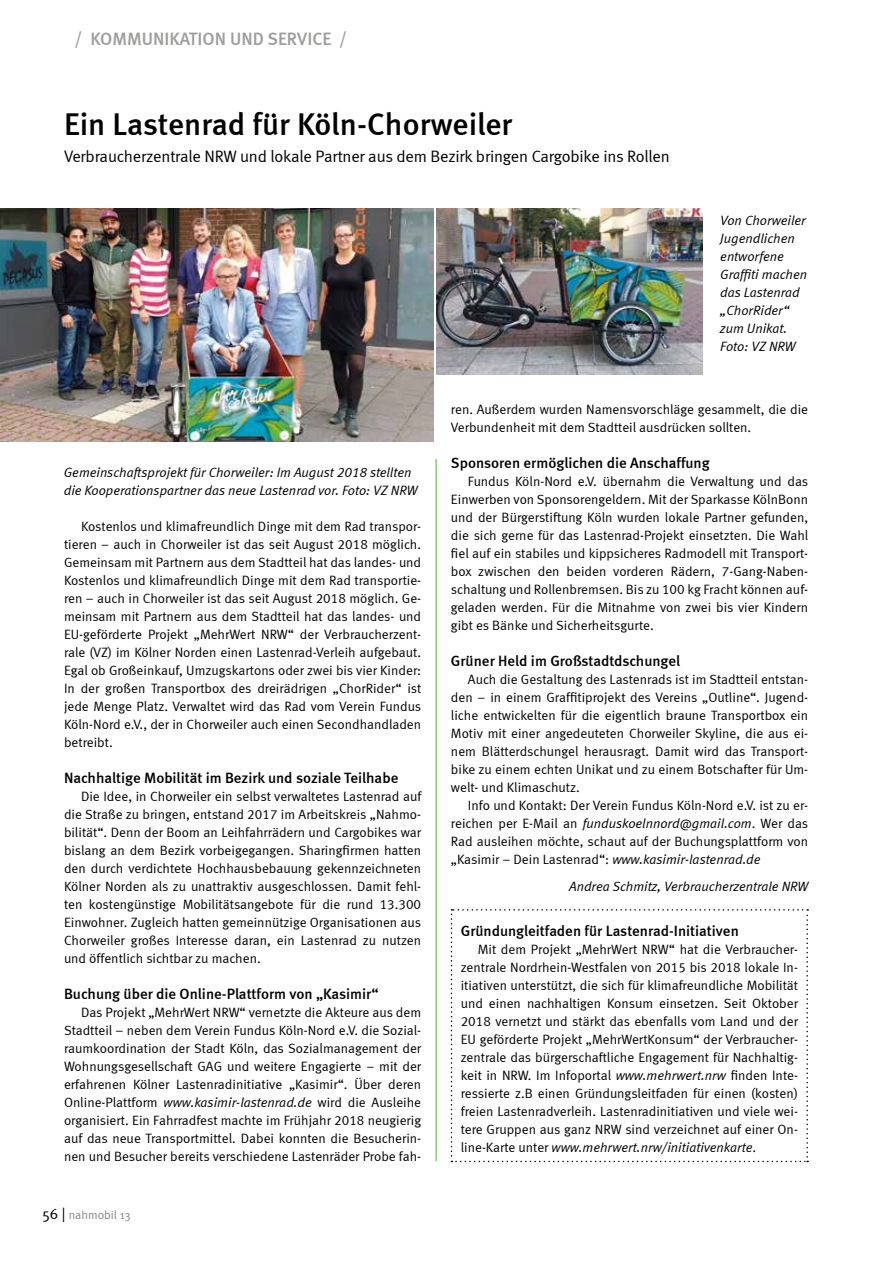
<style>
.page{position:relative;width:893px;height:1263px;background:#fff}
.page>*{position:absolute;margin:0;border:0;box-sizing:border-box;transform-origin:0 0}
.t1{font:31.5px "Meta Medium LF";color:#000}
.t2{font:500 18px "Meta";color:#9d9d9c}
.t3{font:16.5px "Meta Normal LF";letter-spacing:-.01em;color:#000}
.t4{font:15px "Meta Medium LF";color:#000}
.t5{font:13.5px/18px "Meta Normal LF";color:#000;text-align:justify}
.t6{font:italic 13.5px/18px "Meta Normal LF";color:#000}
.t7{font:12px "Meta Normal";letter-spacing:-.005em;color:#878787}
.s1{font-style:italic}
.s2{font-size:15px;color:#000}
</style>
<div class="page">
<hr style="left:436px;top:459px;width:1px;height:702px;background:#52ae32">
<img style="left:436px;top:209px;width:267px;height:166px">
<img style="left:0;top:209px;width:434px;height:232px">
<svg style="left:451px;top:909px;width:357px;height:253px"></svg>
<h2 class="t2" style="left:74px;top:28px;width:274px">/ KOMMUNIKATION UND SERVICE /</h2>
<h1 class="t1" style="left:64px;top:106px;width:450px">Ein Lastenrad für Köln-Chorweiler</h1>
<p class="t3" style="left:64px;top:147px;width:607px">Verbraucherzentrale NRW und lokale Partner aus dem Bezirk bringen Cargobike ins Rollen</p>
<p class="t6" style="left:720px;top:211px;width:88px">Von Chorweiler<br>Jugendlichen entworfene<br>Graffiti machen das Lastenrad „ChorRider“ zum Unikat.<br>Foto: VZ NRW</p>
<p class="t6" style="left:64px;top:463px;width:355px">Gemeinschaftsprojekt für Chorweiler: Im August 2018 stellten die Kooperationspartner das neue Lastenrad vor. Foto: VZ NRW</p>
<p class="t5" style="left:64px;top:517px;width:359px;text-indent:17px">Kostenlos und klimafreundlich Dinge mit dem Rad transpor&shy;tieren – auch in Chorweiler ist das seit August 2018 möglich.<br>Gemeinsam mit Partnern aus dem Stadtteil hat das landes- und Kostenlos und klimafreundlich Dinge mit dem Rad transportie&shy;ren – auch in Chorweiler ist das seit August 2018 möglich. Ge&shy;meinsam mit Partnern aus dem Stadtteil hat das landes- und EU-geförderte Projekt „MehrWert NRW“ der Verbraucherzent&shy;rale (VZ) im Kölner Norden einen Lastenrad-Verleih aufgebaut.<br>Egal ob Großeinkauf, Umzugskartons oder zwei bis vier Kinder:<br>In der großen Transportbox des dreirädrigen „ChorRider“ ist jede Menge Platz. Verwaltet wird das Rad vom Verein Fundus Köln-Nord e.V., der in Chorweiler auch einen Secondhandladen betreibt.</p>
<p class="t4" style="left:64px;top:769px;width:336px">Nachhaltige Mobilität im Bezirk und soziale Teilhabe</p>
<p class="t5" style="left:64px;top:787px;width:359px;text-indent:17px">Die Idee, in Chorweiler ein selbst verwaltetes Lastenrad auf die Straße zu bringen, entstand 2017 im Arbeitskreis „Nahmo&shy;bilität“. Denn der Boom an Leihfahrrädern und Cargobikes war bislang an dem Bezirk vorbeigegangen. Sharingfirmen hatten den durch verdichtete Hochhausbebauung gekennzeichneten Kölner Norden als zu unattraktiv ausgeschlossen. Damit fehl&shy;ten kostengünstige Mobilitätsangebote für die rund 13.300<br>Einwohner. Zugleich hatten gemeinnützige Organisationen aus Chorweiler großes Interesse daran, ein Lastenrad zu nutzen und öffentlich sichtbar zu machen.</p>
<p class="t4" style="left:64px;top:985px;width:316px">Buchung über die Online-Plattform von „Kasimir“</p>
<p class="t5" style="left:64px;top:1003px;width:359px;text-indent:17px">Das Projekt „MehrWert NRW“ vernetzte die Akteure aus dem Stadtteil – neben dem Verein Fundus Köln-Nord e.V. die Sozial&shy;raumkoordination der Stadt Köln, das Sozialmanagement der Wohnungsgesellschaft GAG und weitere Engagierte – mit der erfahrenen Kölner Lastenradinitiative „Kasimir“. Über deren Online-Plattform <span class="s1">www.kasimir-lastenrad.de</span> wird die Ausleihe organisiert. Ein Fahrradfest machte im Frühjahr 2018 neugierig auf das neue Transportmittel. Dabei konnten die Besucherin&shy;nen und Besucher bereits verschiedene Lastenräder Probe fah-</p>
<p class="t7" style="left:43px;top:1208px;width:90px"><span class="s2">56 |</span> nahmobil 13</p>
<p class="t5" style="left:451px;top:400px;width:359px">ren. Außerdem wurden Namensvorschläge gesammelt, die die<br>Verbundenheit mit dem Stadtteil ausdrücken sollten.</p>
<p class="t4" style="left:451px;top:454px;width:260px">Sponsoren ermöglichen die Anschaffung</p>
<p class="t5" style="left:451px;top:472px;width:359px;text-indent:17px">Fundus Köln-Nord e.V. übernahm die Verwaltung und das Einwerben von Sponsorengeldern. Mit der Sparkasse KölnBonn und der Bürgerstiftung Köln wurden lokale Partner gefunden, die sich gerne für das Lastenrad-Projekt einsetzten. Die Wahl fiel auf ein stabiles und kippsicheres Radmodell mit Transport&shy;box zwischen den beiden vorderen Rädern, 7-Gang-Naben&shy;schaltung und Rollenbremsen. Bis zu 100 kg Fracht können auf&shy;geladen werden. Für die Mitnahme von zwei bis vier Kindern gibt es Bänke und Sicherheitsgurte.</p>
<p class="t4" style="left:451px;top:652px;width:231px">Grüner Held im Großstadtdschungel</p>
<p class="t5" style="left:451px;top:670px;width:359px;text-indent:17px">Auch die Gestaltung des Lastenrads ist im Stadtteil entstan&shy;den – in einem Graffitiprojekt des Vereins „Outline“. Jugend&shy;liche entwickelten für die eigentlich braune Transportbox ein Motiv mit einer angedeuteten Chorweiler Skyline, die aus ei&shy;nem Blätterdschungel herausragt. Damit wird das Transport&shy;bike zu einem echten Unikat und zu einem Botschafter für Um&shy;welt- und Klimaschutz.</p>
<p class="t5" style="left:451px;top:796px;width:359px;text-indent:17px">Info und Kontakt: Der Verein Fundus Köln-Nord e.V. ist zu er&shy;reichen per E-Mail an <span class="s1">funduskoelnnord@gmail.com</span>. Wer das Rad ausleihen möchte, schaut auf der Buchungsplattform von „Kasimir – Dein Lastenrad“: <span class="s1">www.kasimir-lastenrad.de</span></p>
<p class="t6" style="left:569px;top:877px;width:241px">Andrea Schmitz, Verbraucherzentrale NRW</p>
<p class="t4" style="left:461px;top:922px;width:280px">Gründungleitfaden für Lastenrad-Initiativen</p>
<p class="t5" style="left:461px;top:940px;width:339px;text-indent:17px">Mit dem Projekt „MehrWert NRW“ hat die Verbraucher&shy;zentrale Nordrhein-Westfalen von 2015 bis 2018 lokale In&shy;itiativen unterstützt, die sich für klimafreundliche Mobilität und einen nachhaltigen Konsum einsetzen. Seit Oktober 2018 vernetzt und stärkt das ebenfalls vom Land und der EU geförderte Projekt „MehrWertKonsum“ der Verbraucher&shy;zentrale das bürgerschaftliche Engagement für Nachhaltig&shy;keit in NRW. Im Infoportal <span class="s1">www.mehrwert.nrw</span> finden Inte&shy;ressierte z.B einen Gründungsleitfaden für einen (kosten) freien Lastenradverleih. Lastenradinitiativen und viele wei&shy;tere Gruppen aus ganz NRW sind verzeichnet auf einer On&shy;line-Karte unter <span class="s1">www.mehrwert.nrw/initiativenkarte</span>.</p>
</div>
